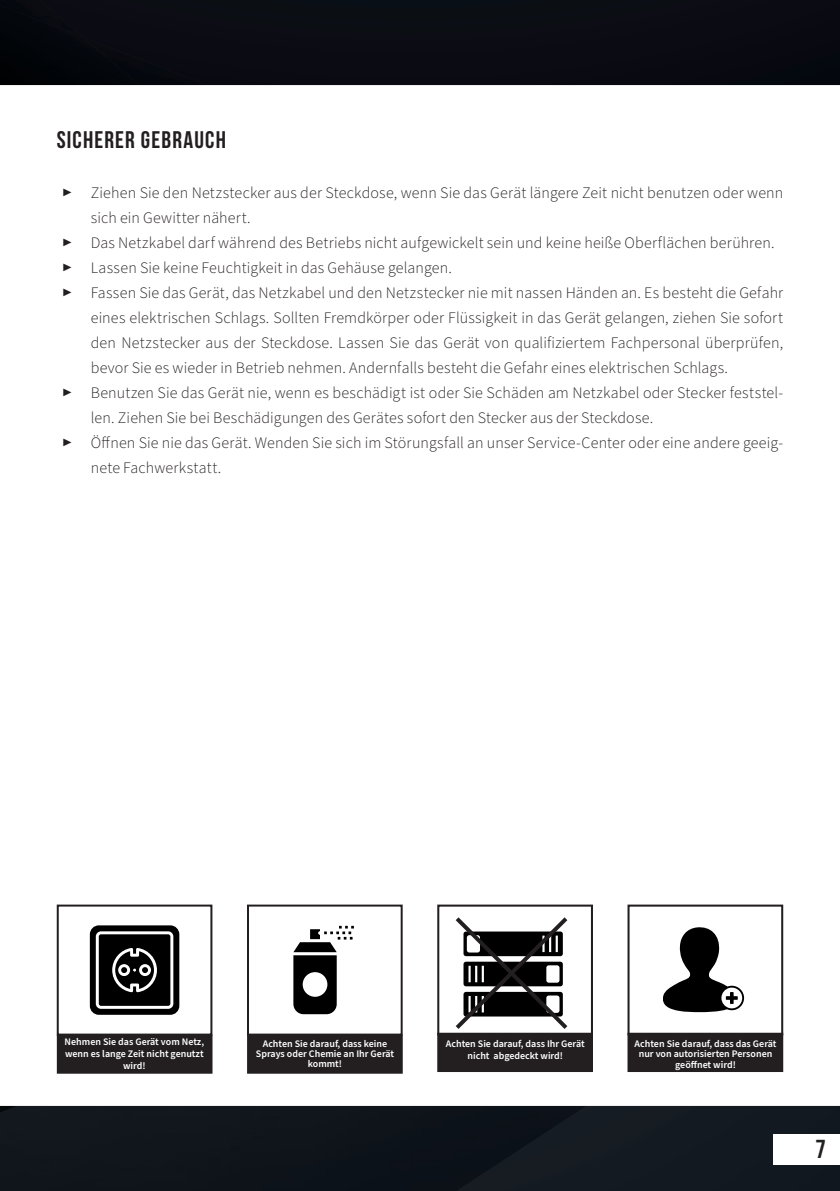
<style>
.page{position:relative;width:840px;height:1191px;background:#fff}
.page>*{position:absolute;margin:0;border:0;box-sizing:border-box;transform-origin:0 0}
.t1{font:26px "Bebas Neue";color:#231f20}
.t2{font:24px "Bebas Neue";letter-spacing:.05em;color:#231f20}
.t3{font:300 16px "Source Sans Pro";letter-spacing:.01em;color:#231f20}
.t4{font:600 10px/10.2px "Source Sans Pro";color:#fff;text-align:center}
</style>
<div class="page">
<div style="left:0;top:1106px;width:413px;height:85px;background:#10151b"></div>
<div style="left:413px;top:1106px;width:426px;height:85px;background:#131920"></div>
<div style="left:139px;top:0;width:700px;height:85px;background:#0b0c13"></div>
<div style="left:139px;top:38px;width:68px;height:47px;background:#0a0b12"></div>
<img style="left:0;top:0;width:139px;height:85px">
<div style="left:773px;top:1134px;width:66px;height:30px;background:#fff"></div>
<div style="left:58px;top:1035px;width:153px;height:37px;background:#231f20"></div>
<div style="left:57px;top:1034px;width:155px;height:39px;border:2px solid #231f20"></div>
<div style="left:57px;top:904px;width:155px;height:131px;border:2px solid #231f20"></div>
<svg style="left:90px;top:925px;width:89px;height:89px;background:#323232"></svg>
<div style="left:627px;top:904px;width:155px;height:131px;border:2px solid #231f20"></div>
<div style="left:628px;top:1033px;width:153px;height:38px;background:#231f20"></div>
<div style="left:627px;top:1032px;width:155px;height:40px;border:2px solid #231f20"></div>
<svg style="left:663px;top:927px;width:80px;height:85px"></svg>
<div style="left:248px;top:1035px;width:153px;height:37px;background:#231f20"></div>
<div style="left:247px;top:1034px;width:155px;height:39px;border:2px solid #231f20"></div>
<div style="left:247px;top:904px;width:155px;height:131px;border:2px solid #231f20"></div>
<svg style="left:293px;top:926px;width:61px;height:88px"></svg>
<div style="left:437px;top:904px;width:155px;height:131px;border:2px solid #231f20"></div>
<div style="left:438px;top:1033px;width:153px;height:38px;background:#231f20"></div>
<div style="left:437px;top:1032px;width:155px;height:40px;border:2px solid #231f20"></div>
<svg style="left:451px;top:917px;width:120px;height:116px"></svg>
<h2 class="t2" style="left:57px;top:126px;width:171px">SICHERER GEBRAUCH</h2>
<p class="t3" style="left:62px;top:182px;width:722px">▶ Ziehen Sie den Netzstecker aus der Steckdose, wenn Sie das Gerät längere Zeit nicht benutzen oder wenn</p>
<p class="t3" style="left:91px;top:207px;width:161px">sich ein Gewitter nähert.</p>
<p class="t3" style="left:62px;top:232px;width:713px">▶ Das Netzkabel darf während des Betriebs nicht aufgewickelt sein und keine heiße Oberflächen berühren.</p>
<p class="t3" style="left:62px;top:257px;width:391px">▶ Lassen Sie keine Feuchtigkeit in das Gehäuse gelangen.</p>
<p class="t3" style="left:62px;top:282px;width:722px">▶ Fassen Sie das Gerät, das Netzkabel und den Netzstecker nie mit nassen Händen an. Es besteht die Gefahr</p>
<p class="t3" style="left:91px;top:307px;width:693px">eines elektrischen Schlags. Sollten Fremdkörper oder Flüssigkeit in das Gerät gelangen, ziehen Sie sofort</p>
<p class="t3" style="left:91px;top:332px;width:693px">den Netzstecker aus der Steckdose. Lassen Sie das Gerät von qualifiziertem Fachpersonal überprüfen,</p>
<p class="t3" style="left:91px;top:357px;width:638px">bevor Sie es wieder in Betrieb nehmen. Andernfalls besteht die Gefahr eines elektrischen Schlags.</p>
<p class="t3" style="left:62px;top:382px;width:722px">▶ Benutzen Sie das Gerät nie, wenn es beschädigt ist oder Sie Schäden am Netzkabel oder Stecker feststel-</p>
<p class="t3" style="left:91px;top:407px;width:563px">len. Ziehen Sie bei Beschädigungen des Gerätes sofort den Stecker aus der Steckdose.</p>
<p class="t3" style="left:62px;top:432px;width:721px">▶ Öffnen Sie nie das Gerät. Wenden Sie sich im Störungsfall an unser Service-Center oder eine andere geeig-</p>
<p class="t3" style="left:91px;top:457px;width:132px">nete Fachwerkstatt.</p>
<p class="t4" style="left:65px;top:1035px;width:141px;line-height:12px">Nehmen Sie das Gerät vom Netz, wenn es lange Zeit nicht genutzt wird!</p>
<p class="t4" style="left:634px;top:1039px;width:143px">Achten Sie darauf, dass das Gerät nur von autorisierten Personen geöffnet wird!</p>
<p class="t4" style="left:256px;top:1038px;width:140px">Achten Sie darauf, dass keine<br>Sprays oder Chemie an Ihr Gerät kommt!</p>
<p class="t4" style="left:445px;top:1038px;width:140px;line-height:12px">Achten Sie darauf, dass Ihr Gerät nicht abgedeckt wird!</p>
<h1 class="t1" style="left:814px;top:1134px;width:12px">7</h1>
</div>
